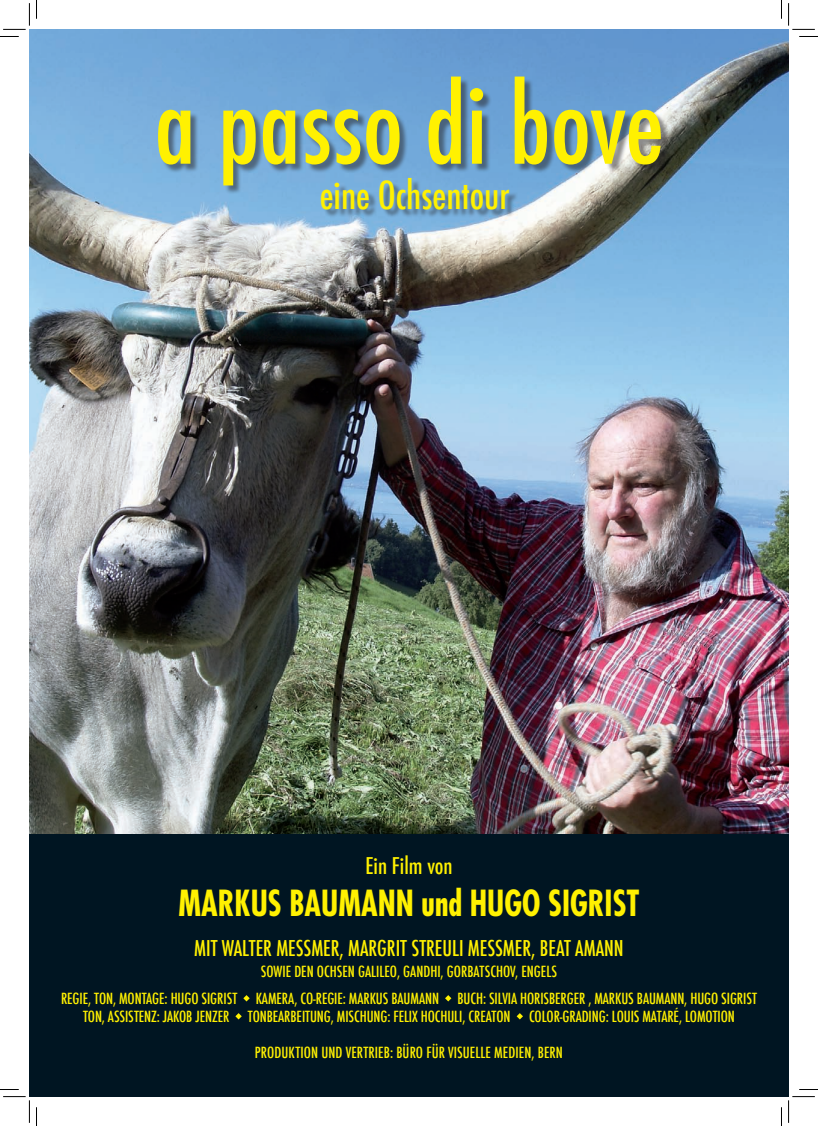
<style>
.page{position:relative;width:818px;height:1126px;background:#fff}
.page>*{position:absolute;margin:0;border:0;box-sizing:border-box;transform-origin:0 0}
.t1{font:500 condensed 105px "Futura";letter-spacing:-.005em;color:#fff101}
.t2{font:500 condensed 37.5px "Futura";color:#fff101}
.t3{font:700 condensed 35px "Futura";color:#fff101;scale:.9 1}
.t4{font:500 condensed 22.5px "Futura";color:#fff101}
.t5{font:500 condensed 21.25px "Futura";color:#fff101}
.t6{font:500 condensed 15px/27px "Futura";letter-spacing:-.005em;color:#fff101;text-align:center}
</style>
<div class="page">
<img style="left:29px;top:29px;width:759px;height:805px">
<div style="left:29px;top:834px;width:759px;height:262px;background:#001522"></div>
<div style="left:159px;top:78px;width:510px;height:140px;background:#231f20;opacity:.5"></div>
<svg style="left:243px;top:995px;width:6px;height:6px"></svg>
<svg style="left:445px;top:995px;width:6px;height:6px"></svg>
<svg style="left:235px;top:1013px;width:6px;height:6px"></svg>
<svg style="left:516px;top:1013px;width:6px;height:6px"></svg>
<svg style="left:0;top:36px;width:19px;height:1px"></svg>
<svg style="left:799px;top:36px;width:18px;height:1px"></svg>
<svg style="left:0;top:1089px;width:19px;height:1px"></svg>
<svg style="left:799px;top:1089px;width:18px;height:1px"></svg>
<svg style="left:36px;top:0;width:1px;height:19px"></svg>
<svg style="left:36px;top:1107px;width:1px;height:18px"></svg>
<svg style="left:3px;top:3px;width:27px;height:27px"></svg>
<svg style="left:3px;top:1096px;width:27px;height:26px"></svg>
<svg style="left:787px;top:3px;width:27px;height:27px"></svg>
<svg style="left:787px;top:1096px;width:27px;height:26px"></svg>
<h1 class="t1" style="left:154px;top:58px;width:510px">A PASSO DI BOVE</h1>
<h2 class="t2" style="left:319px;top:171px;width:191px">EINE OCHSENTOUR</h2>
<h3 class="t4" style="left:365px;top:851px;width:89px">EIN FILM VON</h3>
<h3 class="t3" style="left:178px;top:880px;width:513px">MARKUS BAUMANN und HUGO SIGRIST</h3>
<h3 class="t5" style="left:194px;top:934px;width:430px">MIT WALTER MESSMER, MARGRIT STREULI MESSMER, BEAT AMANN</h3>
<p class="t6" style="left:61px;top:958px;width:697px">SOWIE DEN OCHSEN GALILEO, GANDHI, GORBATSCHOV, ENGELS<br>REGIE, TON, MONTAGE: HUGO SIGRIST KAMERA, CO-REGIE: MARKUS BAUMANN BUCH: SILVIA HORISBERGER , MARKUS BAUMANN, HUGO SIGRIST</p>
<p class="t6" style="left:83px;top:1003px;width:653px">TO N, ASSISTENZ: JAKOB JENZER TONBEARBEITUNG, MISCHUNG: FELIX HOCHULI, CREATON COLOR-GRADING: LOUIS MATARÉ, LOMOTION</p>
<p class="t6" style="left:255px;top:1039px;width:309px">PRODUKTION UND VERTRIEB: BÜRO FÜR VISUELLE MEDIEN, BERN</p>
</div>
